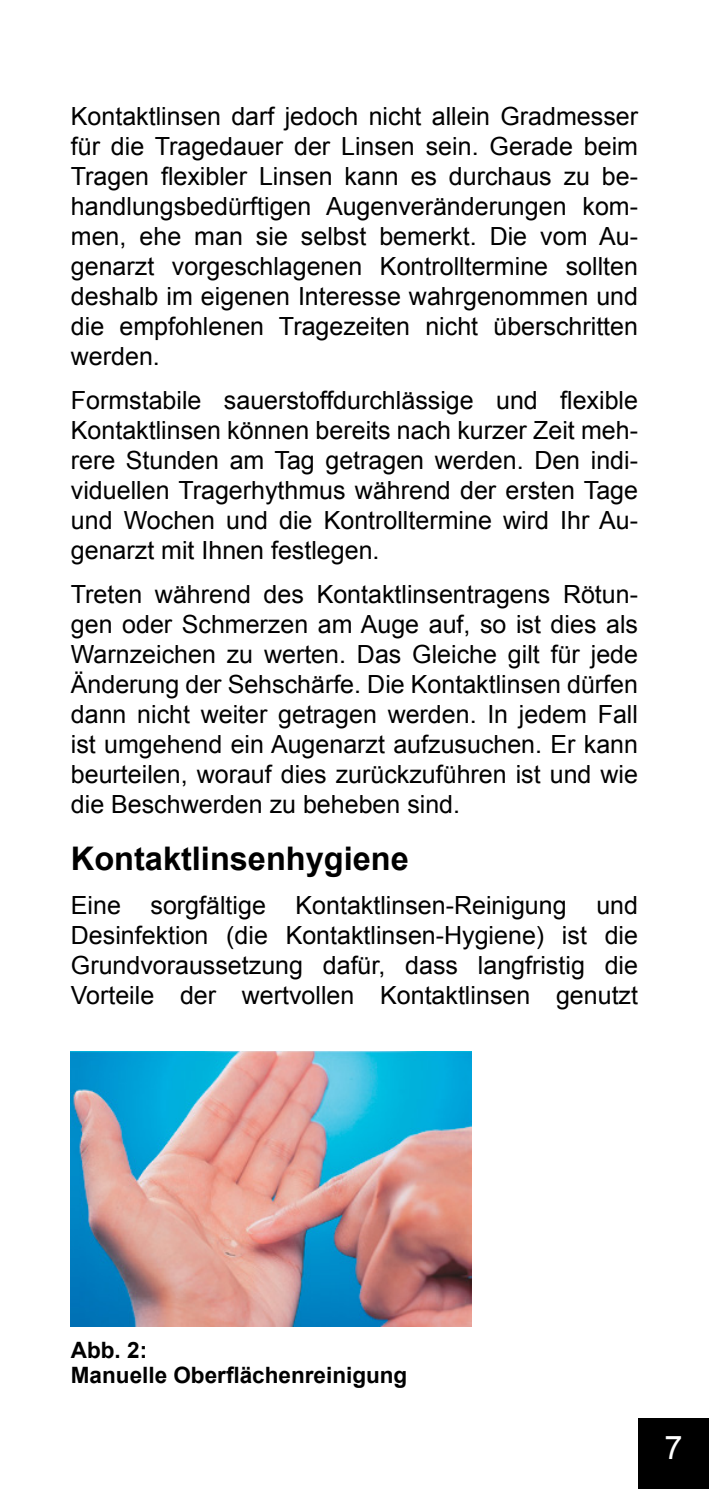
<style>
.page{position:relative;width:709px;height:1489px;background:#fff}
.page>*{position:absolute;margin:0;border:0;box-sizing:border-box;transform-origin:0 0}
.t1{font:700 32.5px "Arial";color:#000}
.t2{font:32.5px "Arial";color:#fff}
.t3{font:25px/30px "Arial";color:#000;text-align:justify}
.t4{font:700 22.5px/25px "Arial";color:#000}
</style>
<div class="page">
<div style="left:638px;top:1417px;width:71px;height:71px;background:#000"></div>
<img style="left:71px;top:1051px;width:400px;height:275px">
<p class="t3" style="left:71px;top:101px;width:568px">Kontaktlinsen darf jedoch nicht allein Gradmesser für die Tragedauer der Linsen sein. Gerade beim Tragen flexibler Linsen kann es durchaus zu be&shy;handlungsbedürftigen Augenveränderungen kom&shy;men, ehe man sie selbst bemerkt. Die vom Au&shy;genarzt vorgeschlagenen Kontrolltermine sollten deshalb im eigenen Interesse wahrgenommen und die empfohlenen Tragezeiten nicht überschritten werden.</p>
<p class="t3" style="left:71px;top:385px;width:568px">Formstabile sauerstoffdurchlässige und flexible Kontaktlinsen können bereits nach kurzer Zeit meh&shy;rere Stunden am Tag getragen werden. Den indi&shy;viduellen Tragerhythmus während der ersten Tage und Wochen und die Kontrolltermine wird Ihr Au&shy;genarzt mit Ihnen festlegen.</p>
<p class="t3" style="left:71px;top:579px;width:568px">Treten während des Kontaktlinsentragens Rötun&shy;gen oder Schmerzen am Auge auf, so ist dies als Warnzeichen zu werten. Das Gleiche gilt für jede Änderung der Sehschärfe. Die Kontaktlinsen dürfen dann nicht weiter getragen werden. In jedem Fall ist umgehend ein Augenarzt aufzusuchen. Er kann beurteilen, worauf dies zurückzuführen ist und wie die Beschwerden zu beheben sind.</p>
<h1 class="t1" style="left:71px;top:836px;width:339px">Kontaktlinsenhygiene</h1>
<p class="t3" style="left:71px;top:890px;width:568px">Eine sorgfältige Kontaktlinsen-Reinigung und Desinfektion (die Kontaktlinsen-Hygiene) ist die Grundvoraussetzung dafür, dass langfristig die Vorteile der wertvollen Kontaktlinsen genutzt</p>
<p class="t4" style="left:71px;top:1337px;width:338px">Abb. 2:<br>Manuelle Oberflächenreinigung</p>
<h1 class="t2" style="left:664px;top:1425px;width:20px">7</h1>
</div>
